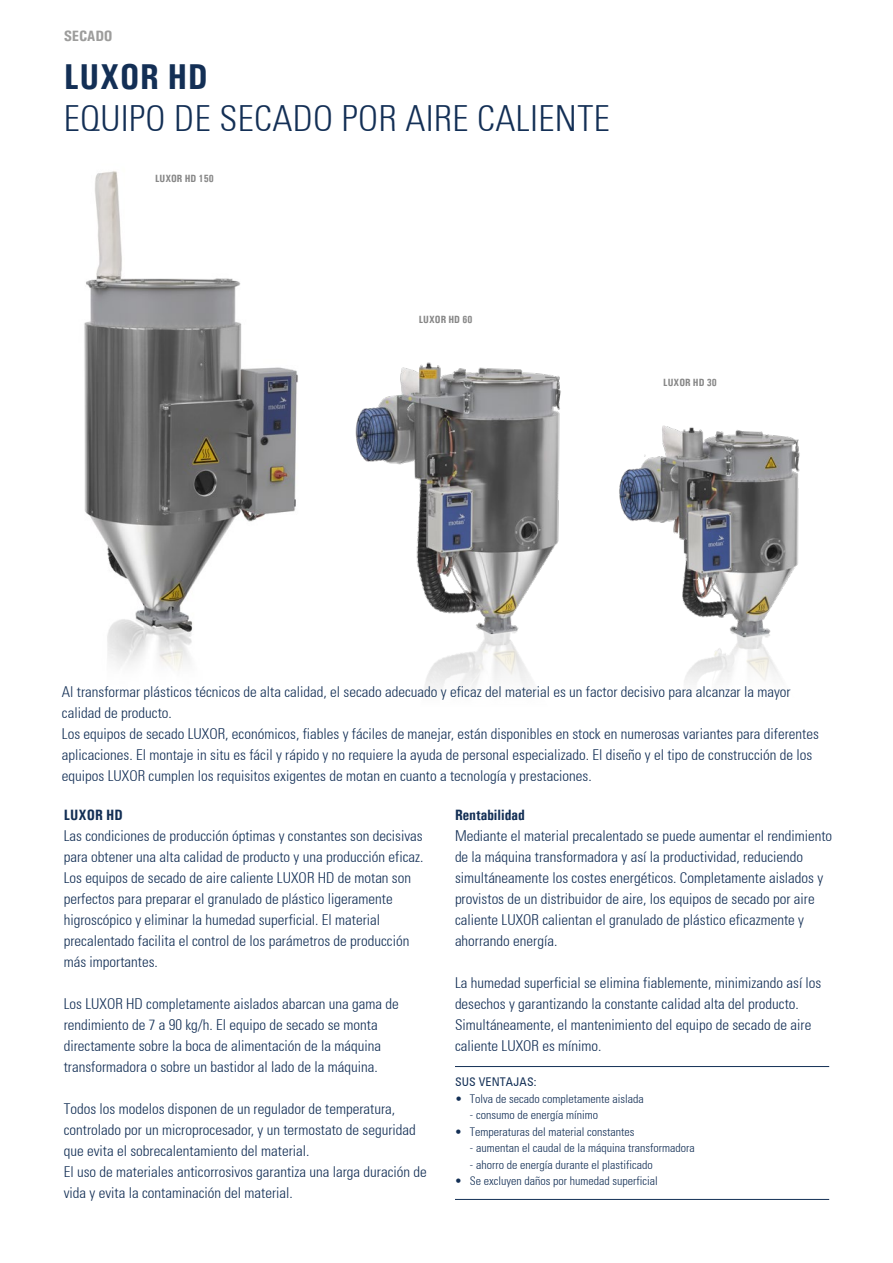
<style>
.page{position:relative;width:893px;height:1263px;background:#fff}
.page>*{position:absolute;margin:0;border:0;box-sizing:border-box;transform-origin:0 0}
.t1{font:300 condensed 36px "Univers";letter-spacing:.01em;color:#132f55}
.t2{font:700 36px "Univers Condensed";letter-spacing:.01em;color:#132f55}
.t3{font:300 condensed 15px/21px "Univers";color:#132f55}
.t4{font:700 15px "Univers Condensed";color:#132f55}
.t5{font:700 15px "Univers Condensed";letter-spacing:-.02em;color:#9d9d9c;scale:1.06 1}
.t6{font:300 condensed 12px "Univers";color:#132f55}
.t7{font:condensed 12px "Univers";letter-spacing:.01em;color:#132f55}
.t8{font:700 10.5px "Univers Condensed";color:#878787}
</style>
<div class="page">
<img style="left:84px;top:171px;width:207px;height:499px">
<img style="left:291px;top:362px;width:270px;height:328px">
<img style="left:619px;top:425px;width:181px;height:258px">
<hr style="left:455px;top:1066px;width:374px;height:1px;background:#132f55">
<hr style="left:455px;top:1199px;width:374px;height:1px;background:#132f55">
<p class="t5" style="left:64px;top:27px;width:48px">SECADO</p>
<h1 class="t2" style="left:64px;top:54px;width:145px">LUXOR HD</h1>
<h1 class="t1" style="left:64px;top:96px;width:547px">EQUIPO DE SECADO POR AIRE CALIENTE</h1>
<p class="t8" style="left:155px;top:172px;width:60px">LUXOR HD 150</p>
<p class="t8" style="left:419px;top:313px;width:55px">LUXOR HD 60</p>
<p class="t8" style="left:663px;top:376px;width:55px">LUXOR HD 30</p>
<p class="t3" style="left:62px;top:681px;width:758px">Al transformar plásticos técnicos de alta calidad, el secado adecuado y eficaz del material es un factor decisivo para alcanzar la mayor calidad de producto.<br>Los equipos de secado LUXOR, económicos, fiables y fáciles de manejar, están disponibles en stock en numerosas variantes para diferentes aplicaciones. El montaje in situ es fácil y rápido y no requiere la ayuda de personal especializado. El diseño y el tipo de construcción de los equipos LUXOR cumplen los requisitos exigentes de motan en cuanto a tecnología y prestaciones.</p>
<p class="t4" style="left:64px;top:806px;width:60px">LUXOR HD</p>
<p class="t3" style="left:64px;top:825px;width:361px">Las condiciones de producción óptimas y constantes son decisivas para obtener una alta calidad de producto y una producción eficaz.<br>Los equipos de secado de aire caliente LUXOR HD de motan son perfectos para preparar el granulado de plástico ligeramente higroscópico y eliminar la humedad superficial. El material precalentado facilita el control de los parámetros de producción más importantes.</p>
<p class="t3" style="left:64px;top:993px;width:336px">Los LUXOR HD completamente aislados abarcan una gama de rendimiento de 7 a 90 kg/h. El equipo de secado se monta directamente sobre la boca de alimentación de la máquina transformadora o sobre un bastidor al lado de la máquina.</p>
<p class="t3" style="left:64px;top:1098px;width:365px">Todos los modelos disponen de un regulador de temperatura, controlado por un microprocesador, y un termostato de seguridad que evita el sobrecalentamiento del material.<br>El uso de materiales anticorrosivos garantiza una larga duración de vida y evita la contaminación del material.</p>
<p class="t4" style="left:455px;top:806px;width:71px">Rentabilidad</p>
<p class="t3" style="left:455px;top:825px;width:379px">Mediante el material precalentado se puede aumentar el rendimiento de la máquina transformadora y así la productividad, reduciendo simultáneamente los costes energéticos. Completamente aislados y provistos de un distribuidor de aire, los equipos de secado por aire caliente LUXOR calientan el granulado de plástico eficazmente y ahorrando energía.</p>
<p class="t3" style="left:455px;top:972px;width:368px">La humedad superficial se elimina fiablemente, minimizando así los desechos y garantizando la constante calidad alta del producto.<br>Simultáneamente, el mantenimiento del equipo de secado de aire caliente LUXOR es mínimo.</p>
<p class="t7" style="left:455px;top:1074px;width:83px">SUS VENTAJAS:</p>
<p class="t6" style="left:455px;top:1091px;width:190px">• Tolva de secado completamente aislada</p>
<p class="t6" style="left:470px;top:1107px;width:130px">- consumo de energía mínimo</p>
<p class="t6" style="left:455px;top:1124px;width:181px">• Temperaturas del material constantes</p>
<p class="t6" style="left:470px;top:1140px;width:226px">- aumentan el caudal de la máquina transformadora</p>
<p class="t6" style="left:470px;top:1157px;width:184px">- ahorro de energía durante el plastificado</p>
<p class="t6" style="left:455px;top:1173px;width:204px">• Se excluyen daños por humedad superficial</p>
</div>
